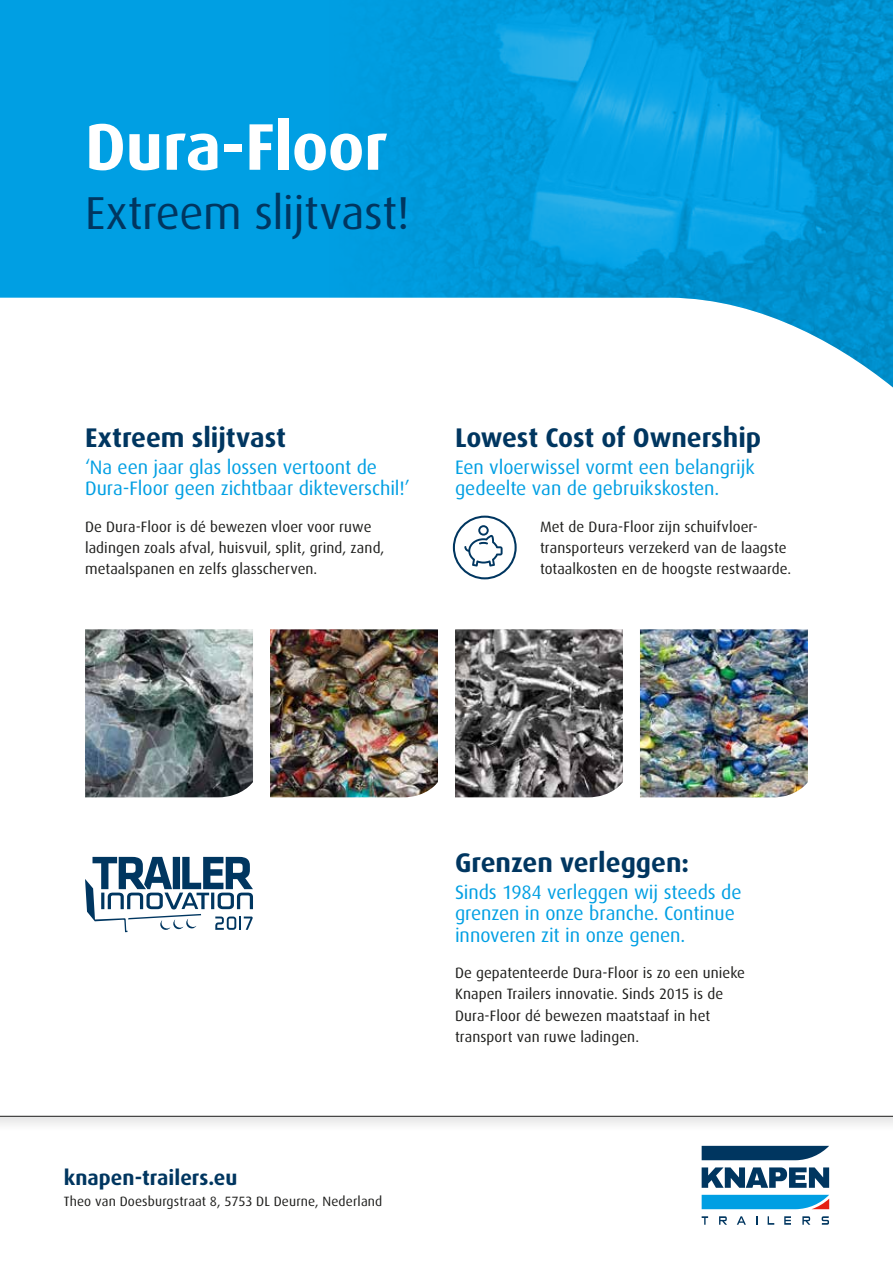
<style>
.page{position:relative;width:893px;height:1263px;background:#fff}
.page>*{position:absolute;margin:0;border:0;box-sizing:border-box;transform-origin:0 0}
.t1{font:700 66px "Dax";letter-spacing:-.01em;color:#fff}
.t2{font:46.2px "Dax";letter-spacing:-.01em;color:#003660}
.t3{font:700 27px "Dax";color:#003660}
.t4{font:700 21px "Dax";color:#003660}
.t5{font:19.5px/21.3px "Dax";letter-spacing:-.005em;color:#009fe3}
.t6{font:15px/21.3px "Dax";letter-spacing:.005em;color:#1d1d1b}
.t7{font:13.5px "Dax";letter-spacing:.01em;color:#1d1d1b}
</style>
<div class="page">
<svg style="left:0;top:0;width:893px;height:388px;fill:#009fe3"></svg>
<img style="left:315px;top:0;width:578px;height:387px">
<svg style="left:702px;top:1146px;width:127px;height:14px;background:#14466c"></svg>
<svg style="left:702px;top:1195px;width:127px;height:14px;background:#139ddb"></svg>
<svg style="left:702px;top:1167px;width:127px;height:21px"></svg>
<svg style="left:702px;top:1216px;width:6px;height:9px"></svg>
<svg style="left:737px;top:1216px;width:9px;height:9px"></svg>
<svg style="left:768px;top:1216px;width:6px;height:9px"></svg>
<svg style="left:784px;top:1216px;width:7px;height:9px"></svg>
<svg style="left:802px;top:1216px;width:8px;height:9px"></svg>
<svg style="left:822px;top:1216px;width:7px;height:9px"></svg>
<svg style="left:719px;top:1216px;width:8px;height:9px"></svg>
<img style="left:85px;top:629px;width:168px;height:168px">
<img style="left:270px;top:629px;width:168px;height:168px">
<img style="left:455px;top:629px;width:168px;height:168px">
<img style="left:640px;top:629px;width:168px;height:168px">
<svg style="left:453px;top:516px;width:64px;height:63px"></svg>
<div style="left:0;top:1116px;width:893px;height:18px;background:linear-gradient(to right,#f5f5f5,#f5f5f5)"></div>
<hr style="left:0;top:1116px;width:893px;height:1px;background:#1d1d1b">
<svg style="left:85px;top:857px;width:168px;height:75px"></svg>
<h1 class="t1" style="left:85px;top:110px;width:304px">Dura-Floor</h1>
<h2 class="t2" style="left:85px;top:188px;width:326px">Extreem slijtvast!</h2>
<h3 class="t3" style="left:85px;top:422px;width:202px">Extreem slijtvast</h3>
<h3 class="t5" style="left:85px;top:457px;width:327px">‘Na een jaar glas lossen vertoont de<br>Dura-Floor geen zichtbaar dikteverschil!’</h3>
<p class="t6" style="left:85px;top:516px;width:301px">De Dura-Floor is dé bewezen vloer voor ruwe ladingen zoals afval, huisvuil, split, grind, zand, metaalspanen en zelfs glasscherven.</p>
<h3 class="t3" style="left:455px;top:422px;width:308px">Lowest Cost of Ownership</h3>
<h3 class="t5" style="left:455px;top:457px;width:301px">Een vloerwissel vormt een belangrijk gedeelte van de gebruikskosten.</h3>
<p class="t6" style="left:540px;top:516px;width:253px">Met de Dura-Floor zijn schuifvloer&shy;transporteurs verzekerd van de laagste totaalkosten en de hoogste restwaarde.</p>
<h3 class="t4" style="left:64px;top:1166px;width:175px">knapen-trailers.eu</h3>
<p class="t7" style="left:64px;top:1194px;width:320px">Theo van Doesburgstraat 8, 5753 DL Deurne, Nederland</p>
<h3 class="t3" style="left:455px;top:847px;width:236px">Grenzen verleggen:</h3>
<h3 class="t5" style="left:455px;top:882px;width:288px">Sinds 1984 verleggen wij steeds de grenzen in onze branche. Continue innoveren zit in onze genen.</h3>
<p class="t6" style="left:455px;top:962px;width:292px">De gepatenteerde Dura-Floor is zo een unieke Knapen Trailers innovatie. Sinds 2015 is de Dura-Floor dé bewezen maatstaaf in het transport van ruwe ladingen.</p>
</div>
